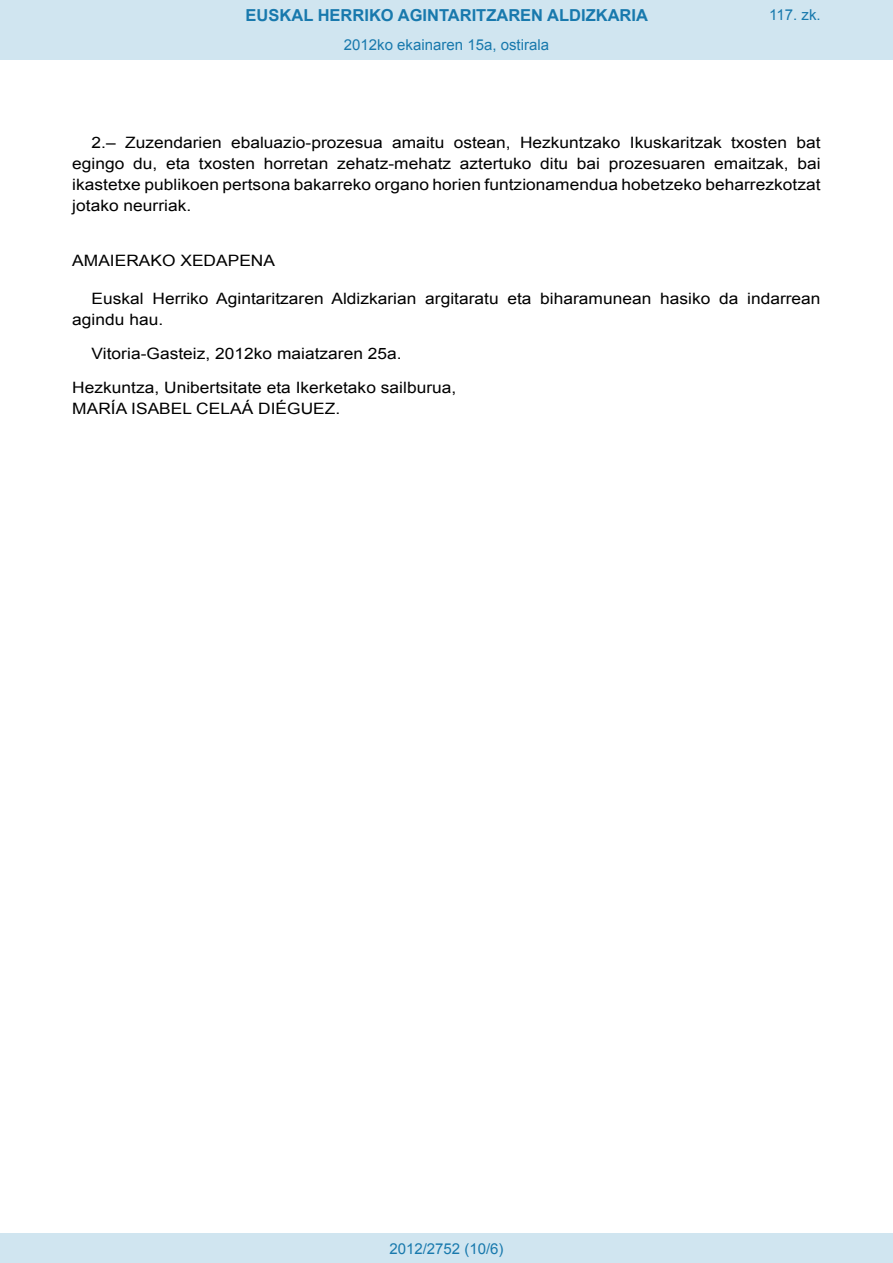
<style>
.page{position:relative;width:893px;height:1263px;background:#fff}
.page>*{position:absolute;margin:0;border:0;box-sizing:border-box;transform-origin:0 0}
.t1{font:700 16.5px "Arial";color:#1879ad}
.BOPVDetalle{font:15.6px/21px "Arial";color:#000;text-align:justify;scale:1.11 1}
.BOPVFirmaPuesto{font:15.6px "Arial";color:#000;scale:1.11 1}
.BOPVFirmaLugFec{font:15.6px "Arial";color:#000;scale:1.11 1}
.BOPVFirmaNombre{font:15.6px "Arial";color:#000;scale:1.11 1}
.BOPVDisposicion{font:15.6px "Arial";color:#000;scale:1.11 1}
.Paginacion_Centro{font:15px "Arial";color:#1879ad}
</style>
<div class="page">
<div style="left:0;top:0;width:893px;height:60px;background:#d0e5f0"></div>
<div style="left:0;top:1233px;width:893px;height:30px;background:#d0e5f0"></div>
<p class="t1" style="left:246px;top:4px;width:404px">EUSKAL HERRIKO AGINTARITZAREN ALDIZKARIA</p>
<p class="Paginacion_Centro" style="left:344px;top:35px;width:207px">2012ko ekainaren 15a, ostirala</p>
<p class="Paginacion_Centro" style="left:769px;top:5px;width:53px">117. zk.</p>
<p class="BOPVDetalle" style="left:72px;top:132px;width:676px;text-indent:19px">2.– Zuzendarien ebaluazio-prozesua amaitu ostean, Hezkuntzako Ikuskaritzak txosten bat egingo du, eta txosten horretan zehatz-mehatz aztertuko ditu bai prozesuaren emaitzak, bai ikastetxe publikoen pertsona bakarreko organo horien funtzionamendua hobetzeko beharrezkotzat jotako neurriak.</p>
<p class="BOPVDisposicion" style="left:72px;top:250px;width:184px">AMAIERAKO XEDAPENA</p>
<p class="BOPVDetalle" style="left:72px;top:288px;width:676px;text-indent:19px">Euskal Herriko Agintaritzaren Aldizkarian argitaratu eta biharamunean hasiko da indarrean agindu hau.</p>
<p class="BOPVFirmaLugFec" style="left:92px;top:343px;width:281px">Vitoria-Gasteiz, 2012ko maiatzaren 25a.</p>
<p class="BOPVFirmaPuesto" style="left:72px;top:377px;width:347px">Hezkuntza, Unibertsitate eta Ikerketako sailburua,</p>
<p class="BOPVFirmaNombre" style="left:72px;top:398px;width:243px">MARÍA ISABEL CELAÁ DIÉGUEZ.</p>
<p class="Paginacion_Centro" style="left:389px;top:1238px;width:116px">2012/2752 (10/6)</p>
</div>
